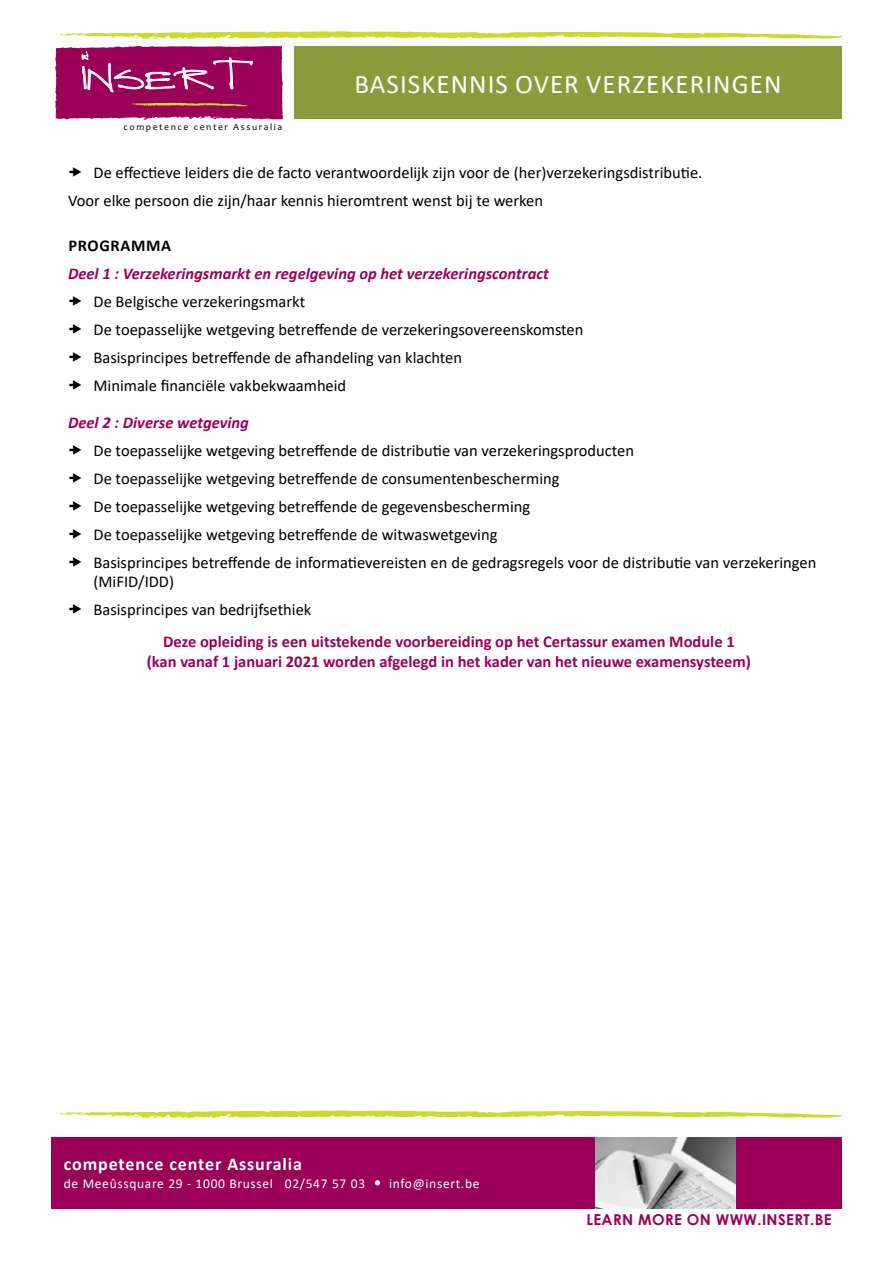
<style>
.page{position:relative;width:893px;height:1263px;background:#fff}
.page>*{position:absolute;margin:0;border:0;box-sizing:border-box;transform-origin:0 0}
.t1{font:43.05px "Herbert";color:#fff}
.t2{font:27px "Calibri";letter-spacing:.04em;color:#fff}
.t3{font:700 18px "Calibri";letter-spacing:.05em;color:#fff}
.t4{font:16.5px/28px "Calibri";color:#000}
.t5{font:700 16.5px/19.8px "Calibri";color:#9b0059;text-align:center}
.t6{font:italic 700 16.5px "Calibri";color:#9b0059}
.t7{font:700 16.5px "Calibri";letter-spacing:.04em;color:#000}
.t8{font:700 15px "Century Gothic";letter-spacing:.025em;color:#9b0059}
.t9{font:13.5px "Calibri";letter-spacing:.05em;color:#fff}
.t10{font:9.6px "Candara";letter-spacing:.17em;color:#000}
.s1{font-size:16.5px}
</style>
<div class="page">
<svg style="left:51px;top:31px;width:791px;height:89px;background:#a38a5f"></svg>
<svg style="left:51px;top:1110px;width:791px;height:8px"></svg>
<div style="left:51px;top:1137px;width:791px;height:71px;background:#9b0059"></div>
<img style="left:595px;top:1137px;width:140px;height:72px">
<h1 class="t1" style="left:83px;top:49px;width:173px">I NSERT</h1>
<p class="t10" style="left:123px;top:121px;width:160px">competence center Assuralia</p>
<h2 class="t2" style="left:354px;top:65px;width:429px">BASISKENNIS OVER VERZEKERINGEN</h2>
<p class="t4" style="left:68px;top:158px;width:636px;text-indent:26px">De effectieve leiders die de facto verantwoordelijk zijn voor de (her)verzekeringsdistributie.<br>Voor elke persoon die zijn/haar kennis hieromtrent wenst bij te werken</p>
<p class="t7" style="left:68px;top:234px;width:104px">PROGRAMMA</p>
<p class="t6" style="left:68px;top:262px;width:482px">Deel 1 : Verzekeringsmarkt en regelgeving op het verzekeringscontract</p>
<p class="t4" style="left:94px;top:287px;width:491px">De Belgische verzekeringsmarkt<br>De toepasselijke wetgeving betreffende de verzekeringsovereenskomsten Basisprincipes betreffende de afhandeling van klachten<br>Minimale financiële vakbekwaamheid</p>
<p class="t6" style="left:68px;top:411px;width:182px">Deel 2 : Diverse wetgeving</p>
<p class="t4" style="left:94px;top:436px;width:724px">De toepasselijke wetgeving betreffende de distributie van verzekeringsproducten<br>De toepasselijke wetgeving betreffende de consumentenbescherming<br>De toepasselijke wetgeving betreffende de gegevensbescherming<br>De toepasselijke wetgeving betreffende de witwaswetgeving<br>Basisprincipes betreffende de informatievereisten en de gedragsregels voor de distributie van verzekeringen</p>
<p class="t4" style="left:94px;top:567px;width:219px">(MiFID/IDD)<br>Basisprincipes van bedrijfsethiek</p>
<p class="t5" style="left:147px;top:631px;width:606px">Deze opleiding is een uitstekende voorbereiding op het Certassur examen Module 1 (kan vanaf 1 januari 2021 worden afgelegd in het kader van het nieuwe examensysteem)</p>
<p class="t3" style="left:64px;top:1151px;width:240px">competence center Assuralia</p>
<p class="t9" style="left:64px;top:1174px;width:417px">de Meeûssquare 29 - 1000 Brussel 02/547 57 03 <span class="s1">•</span> info@insert.be</p>
<p class="t8" style="left:586px;top:1208px;width:247px">LEARN MORE ON WWW.INSERT.BE</p>
</div>
